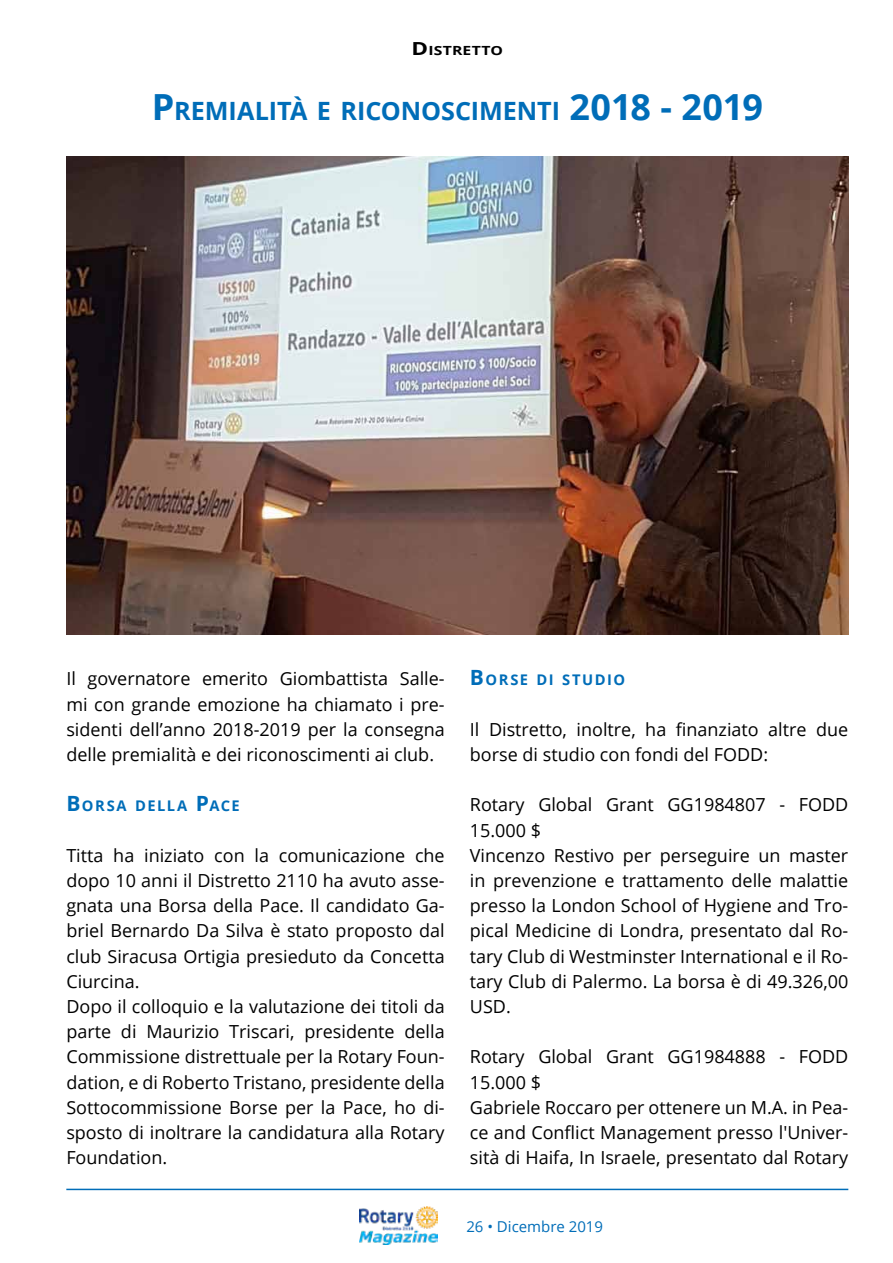
<style>
.page{position:relative;width:893px;height:1263px;background:#fff}
.page>*{position:absolute;margin:0;border:0;box-sizing:border-box;transform-origin:0 0}
.t1{font:700 36px "Open Sans";color:#006db8}
.t2{font:700 25.2px "Open Sans";color:#006db8}
.t3{font:18px/25.2px "Open Sans";color:#000}
.t4{font:15px "Open Sans";color:#006db8}
.t5{font:700 14.7px "Open Sans";color:#006db8}
.t6{font:700 12.6px "Open Sans";color:#000;scale:1.25 1}
.s1{font-size:18px}
.s2{font-size:36px}
.s3{font-size:21px}
</style>
<div class="page">
<img style="left:359px;top:1206px;width:78px;height:39px">
<hr style="left:66px;top:1189px;width:782px;height:1px;background:#006db8">
<img style="left:66px;top:156px;width:782px;height:479px">
<p class="t6" style="left:412px;top:42px;width:22px"><span class="s1">D</span>ISTRETTO</p>
<p class="t2" style="left:152px;top:93px;width:38px"><span class="s2">P</span>REMIALIT</p>
<p class="t2" style="left:290px;top:93px;width:67px">ÀERICONOSCIMENTI</p>
<p class="t1" style="left:569px;top:81px;width:195px">2018 - 2019</p>
<p class="t3" style="left:66px;top:666px;width:380px;text-align:justify">Il governatore emerito Giombattista Salle&shy;mi con grande emozione ha chiamato i pre&shy;sidenti dell’anno 2018-2019 per la consegna delle premialità e dei riconoscimenti ai club.</p>
<p class="t5" style="left:66px;top:796px;width:28px"><span class="s3">B</span>ORSA</p>
<p class="t5" style="left:135px;top:796px;width:12px">DELLA</p>
<p class="t5" style="left:196px;top:796px;width:25px"><span class="s3">P</span>ACE</p>
<p class="t3" style="left:66px;top:842px;width:380px">Titta ha iniziato con la comunicazione che dopo 10 anni il Distretto 2110 ha avuto asse&shy;gnata una Borsa della Pace. Il candidato Ga&shy;briel Bernardo Da Silva è stato proposto dal club Siracusa Ortigia presieduto da Concetta Ciurcina.<br>Dopo il colloquio e la valutazione dei titoli da parte di Maurizio Triscari, presidente della Commissione distrettuale per la Rotary Foun&shy;dation, e di Roberto Tristano, presidente della Sottocommissione Borse per la Pace, ho di&shy;sposto di inoltrare la candidatura alla Rotary Foundation.</p>
<p class="t5" style="left:470px;top:670px;width:27px"><span class="s3">B</span>ORSE</p>
<p class="t5" style="left:537px;top:670px;width:37px">DI STUDIO</p>
<p class="t3" style="left:470px;top:716px;width:380px">Il Distretto, inoltre, ha finanziato altre due borse di studio con fondi del FODD:</p>
<p class="t3" style="left:470px;top:792px;width:380px">Rotary Global Grant GG1984807 - FODD 15.000 $<br>Vincenzo Restivo per perseguire un master in prevenzione e trattamento delle malattie presso la London School of Hygiene and Tro&shy;pical Medicine di Londra, presentato dal Ro&shy;tary Club di Westminster International e il Ro&shy;tary Club di Palermo. La borsa è di 49.326,00<br>USD.</p>
<p class="t3" style="left:470px;top:1044px;width:380px">Rotary Global Grant GG1984888 - FODD 15.000 $<br>Gabriele Roccaro per ottenere un M.A. in Pea&shy;ce and Conflict Management presso l'Univer&shy;sità di Haifa, In Israele, presentato dal Rotary</p>
<p class="t4" style="left:466px;top:1216px;width:138px">26 • Dicembre 2019</p>
</div>
